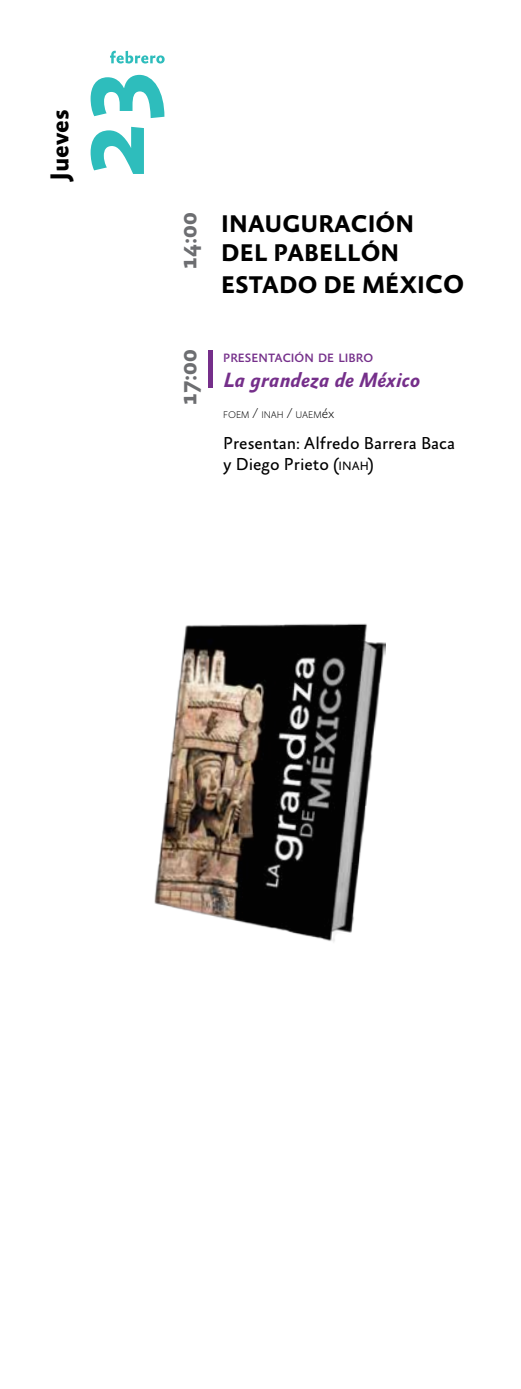
<style>
.page{position:relative;width:521px;height:1389px;background:#fff}
.page>*{position:absolute;margin:0;border:0;box-sizing:border-box;transform-origin:0 0}
.t1{font:700 105px "Absara Sans";color:#2ebdbc}
.t2{font:700 26.25px "Absara Sans";color:#000}
.t3{font:700 24.5px/30.4px "Absara Sans";color:#000}
.t4{font:700 24.5px "Absara Sans";color:#6d6e71}
.t5{font:italic 700 21px "Absara Sans";color:#752f8a}
.t6{font:17.5px/21px "Absara Sans";color:#000}
.t7{font:500 12.25px "Absara Sans";color:#752f8a}
.t8{font:100 9.8px "Absara Sans";color:#000}
.s1{font-size:26.25px}
.s2{font-size:14px}
.s3{font-size:12.25px}
</style>
<div class="page">
<svg style="left:110px;top:51px;width:55px;height:13px"></svg>
<div style="left:208px;top:350px;width:5px;height:38px;background:#752f8a"></div>
<img style="left:154px;top:623px;width:232px;height:319px">
<h2 class="t2" style="left:46px;top:181px;width:73px;rotate:-90deg">Jueves</h2>
<h1 class="t1" style="left:54px;top:177px;width:111px;rotate:-90deg">23</h1>
<h3 class="t4" style="left:176px;top:270px;width:59px;rotate:-90deg">14:00</h3>
<h3 class="t3" style="left:221px;top:210px;width:244px">INAUGURACIÓN<br>DEL PABELLÓN<br>ESTADO DE MÉXI<span class="s1">CO</span></h3>
<h3 class="t4" style="left:176px;top:406px;width:59px;rotate:-90deg">17:00</h3>
<p class="t7" style="left:223px;top:352px;width:151px">PRESENTACIÓN DE LIBRO</p>
<p class="t5" style="left:223px;top:370px;width:198px">La grandeza de México</p>
<p class="t8" style="left:223px;top:409px;width:113px">FOEM <span class="s2">/</span> INAH <span class="s2">/</span> UAEM<span class="s2">éx</span></p>
<p class="t6" style="left:223px;top:433px;width:233px">Presentan: Alfredo Barrera Baca y Diego Prieto (<span class="s3">inah</span>)</p>
</div>
